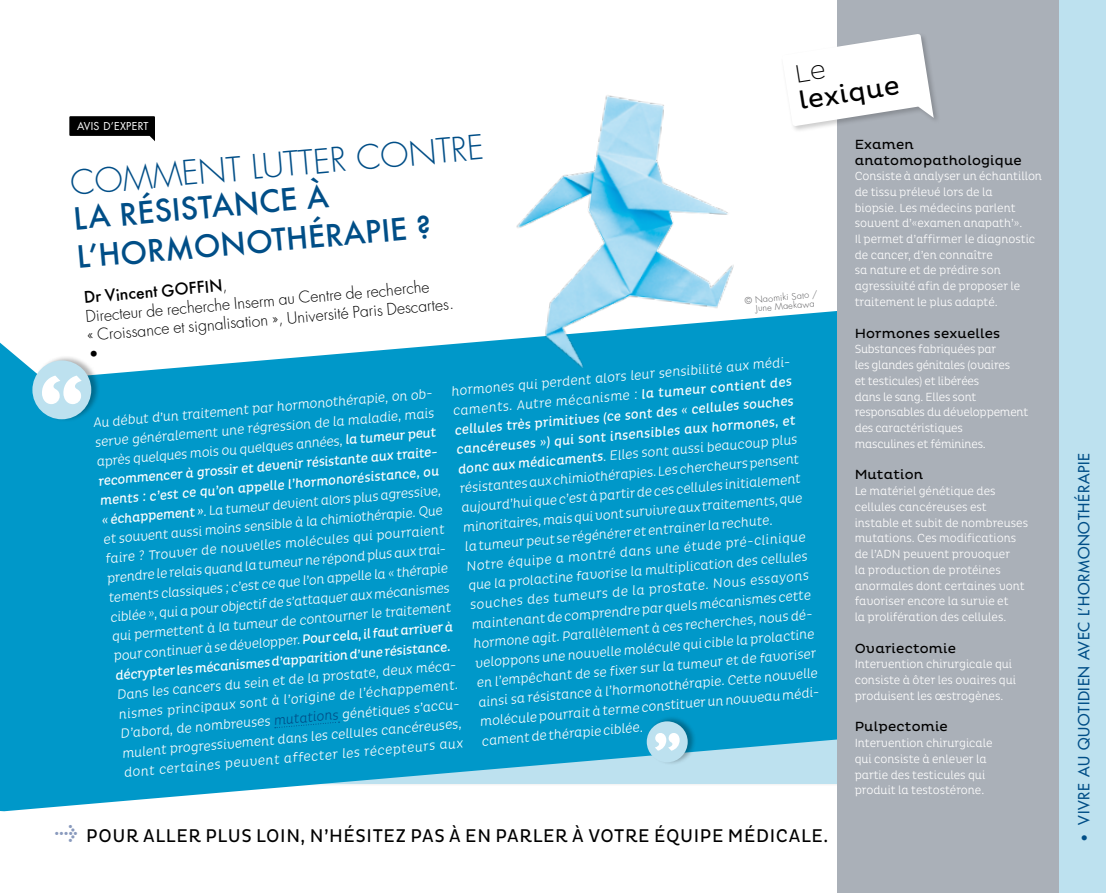
<style>
.page{position:relative;width:1106px;height:893px;background:#fff}
.page>*{position:absolute;margin:0;border:0;box-sizing:border-box;transform-origin:0 0}
.t1{font:300 33px "Futura";color:#004e87}
.t2{font:500 30px/39px "Futura";color:#004e87}
.t3{font:25.65px "Pluto";color:#000}
.t4{font:18.75px "Pluto Cond";letter-spacing:.035em;color:#000}
.t5{font:300 15.75px/18.9px "Futura";color:#000}
.t6{font:15px "Futura";letter-spacing:.05em;color:#004e87}
.t7{font:300 13.5px/19.5px "Pluto Cond";color:#fff}
.t8{font:13.5px/16.5px "Pluto";letter-spacing:.015em;color:#000}
.t9{font:300 12px/15.8px "Pluto Cond";color:#fff}
.t10{font:10.65px "Futura";letter-spacing:.025em;color:#fff}
.t11{font:300 9px/9px "Futura";color:#58585a}
.s1{font-weight:500}
.s2{font-weight:400}
.s3{color:#004e87}
.s4{font-family:"Meta Plus";font-weight:700;color:#899abd}
.s5{font-weight:300;font-size:13.5px}
</style>
<div class="page">
<svg style="left:0;top:342px;width:837px;height:470px;background:#19a2ce"></svg>
<div style="left:1042px;top:0;width:64px;height:893px;background:#bde1ef"></div>
<div style="left:837px;top:0;width:222px;height:893px;background:#aab0b8"></div>
<div style="left:780px;top:32px;width:161px;height:101px;background:#000;opacity:.2"></div>
<div style="left:32px;top:354px;width:68px;height:68px;background:#000;opacity:.3"></div>
<div style="left:32px;top:360px;width:59px;height:59px;background:#bde1ef;border-radius:50%"></div>
<svg style="left:42px;top:376px;width:40px;height:28px"></svg>
<div style="left:646px;top:715px;width:50px;height:51px;background:#000;opacity:.3"></div>
<div style="left:646px;top:721px;width:41px;height:41px;background:#bde1ef;border-radius:50%"></div>
<svg style="left:655px;top:733px;width:24px;height:18px"></svg>
<svg style="left:69px;top:116px;width:86px;height:25px"></svg>
<img style="left:364px;top:35px;width:508px;height:395px">
<svg style="left:275px;top:721px;width:64px;height:7px"></svg>
<svg style="left:781px;top:34px;width:152px;height:92px"></svg>
<p class="t10" style="left:77px;top:119px;width:73px">AVIS D’EXPERT</p>
<h3 class="t3" style="left:796px;top:86px;width:103px;rotate:-9deg">lexique</h3>
<h1 class="t1" style="left:69px;top:162px;width:416px;rotate:-5deg">COMM ENT LUTT ER CONTRE</h1>
<h2 class="t2" style="left:72px;top:199px;width:357px;text-indent:234px;rotate:-5deg">À<br>L’HORMONOTHÉRAPIE ?</h2>
<p class="t5" style="left:83px;top:288px;width:369px;rotate:-5deg"><span class="s1">DrVincentGoffin</span>,<br>Directeur de recherche Inserm au Centre de recherche<br>« Croissance etsignalisation », Université Paris Descartes. •</p>
<h2 class="t2" style="left:72px;top:199px;width:152px;rotate:-5deg">LA RÉSISTANCE</h2>
<p class="t11" style="left:754px;top:295px;width:64px;text-indent:-10px;rotate:-5deg">© Naomiki Sato /<br>June Maekawa</p>
<p class="t7" style="left:450px;top:382px;width:346px;rotate:-5deg">hormones qui perdent alors leursensibilité aux médi&shy;caments. Autre mécanisme : <span class="s2">LA TUMEUR CONTIENT DES CELLULES TRÈS PRIMITIVES (CE SONT DES « CELLULES SOUCHES CANCÉREUSES ») QUI SONT INSENSIBLES AUX HORM ONES, ET DONC AUX MÉDICAMENTS</span>. Elles sont aussi beaucoup plus résistantes aux chimiothérapies. Les chercheurs pensent aujourd’hui que c’est à partirde ces cellules initialement minoritaires, mais qui vont survivre aux traitements, que la tumeurpeut se régénéreret entrainerla rechute.<br>Notre équipe a montré dans une étude pré-clinique que la prolactine favorise la multiplication des cellules souches des tumeurs de la prostate. Nous essayons maintenant de comprendre parquels mécanismes cette hormone agit. Parallèlement à ces recherches, nous dé&shy;veloppons une nouvelle molécule qui cible la prolactine en l’empêchant de se fixersurla tumeuret de favoriser ainsi sa résistance à l’hormonothérapie. Cette nouvelle molécule pourrait à terme constituerun nouveau médi&shy;cament de thérapie ciblée.</p>
<p class="t7" style="left:92px;top:413px;width:343px;rotate:-5deg">Au début d’un traitement parhormonothérapie, on ob&shy;serve généralement une régression de la maladie, mais après quelques mois ou quelques années, <span class="s2">LA TUMEURPEUT RECOMMENCERÀ GROSSIRET DEVENIRRÉSISTANTE AUX TRAITE-MENTS : C’EST CE QU’ON APPELLE L’HORMONORÉSISTANCE, OU « ÉCHAPPEMENT »</span>. La tumeurdevient alors plus agressive, et souvent aussi moins sensible à la chimiothérapie. Que faire ? Trouverde nouvelles molécules qui pourraient prendre le relais quand la tumeurne répond plus aux trai&shy;tements classiques ; c’est ce que l’on appelle la « thérapie ciblée », qui a pourobjectif de s’attaqueraux mécanismes qui permettent à la tumeurde contournerle traitement pourcontinuerà se développer. <span class="s2">POURCELA, IL FAUT ARRIVERÀ DÉCRYPTERLES MÉCANISMES D’APPARITION D’UNE RÉSISTANCE.</span></p>
<p class="t7" style="left:116px;top:685px;width:342px;text-align:justify;rotate:-5deg">Dans les cancers du sein et de la prostate, deux méca&shy;nismes principaux sont à l’origine de l’échappement.<br>D’abord, de nombreuses <span class="s3">mutations</span> génétiques s’accu&shy;mulent progressivement dans les cellules cancéreuses, dont certaines peuvent affecterles récepteurs aux</p>
<h3 class="t4" style="left:54px;top:825px;width:775px"><span class="s4">&gt;</span> POUR ALLER PLUS LOIN, N’HÉSITEZ PAS À EN PARLER À VOTRE ÉQUIPE MÉD ICALE.</h3>
<p class="t8" style="left:854px;top:136px;width:169px">Examen anatomopathologique</p>
<p class="t9" style="left:854px;top:168px;width:189px">Consiste à analyser un échantillon de tissu prélevé lors de la<br>biopsie. Les médecins parlent souvent d’«examen anapath’».<br>Il permet d’affirmer le diagnostic de cancer, d’en connaître<br>sa nature et de prédire son agressivité afin de proposer le traitement le plus adapté.</p>
<p class="t8" style="left:854px;top:325px;width:147px">Hormones sexuelles</p>
<p class="t9" style="left:854px;top:341px;width:175px">Substances fabriquées par<br>les glandes génitales (ovaires<br>et testicules) et libérées<br>dans le sang. Elles sont responsables du développement des caractéristiques<br>masculines et féminines.</p>
<p class="t8" style="left:854px;top:467px;width:70px">Mutation</p>
<p class="t9" style="left:854px;top:483px;width:175px">Le matériel génétique des cellules cancéreuses est instable et subit de nombreuses mutations. Ces modifications de l’ADN peuvent provoquer<br>la production de protéines anormales dont certaines vont favoriser encore la survie et<br>la prolifération des cellules.</p>
<p class="t8" style="left:854px;top:640px;width:103px">Ovariectomie</p>
<p class="t9" style="left:854px;top:656px;width:163px">Intervention chirurgicale qui consiste à ôter les ovaires qui produisent les œstrogènes.</p>
<p class="t8" style="left:854px;top:719px;width:95px">Pulpectomie</p>
<p class="t9" style="left:854px;top:735px;width:139px">Intervention chirurgicale qui consiste à enlever la partie des testicules qui produit la testostérone.</p>
<p class="t6" style="left:1074px;top:842px;width:388px;rotate:-90deg"><span class="s5">•</span> VIVRE AU QUOTIDIEN AVEC L’HORMONOTHÉRAPIE</p>
</div>
